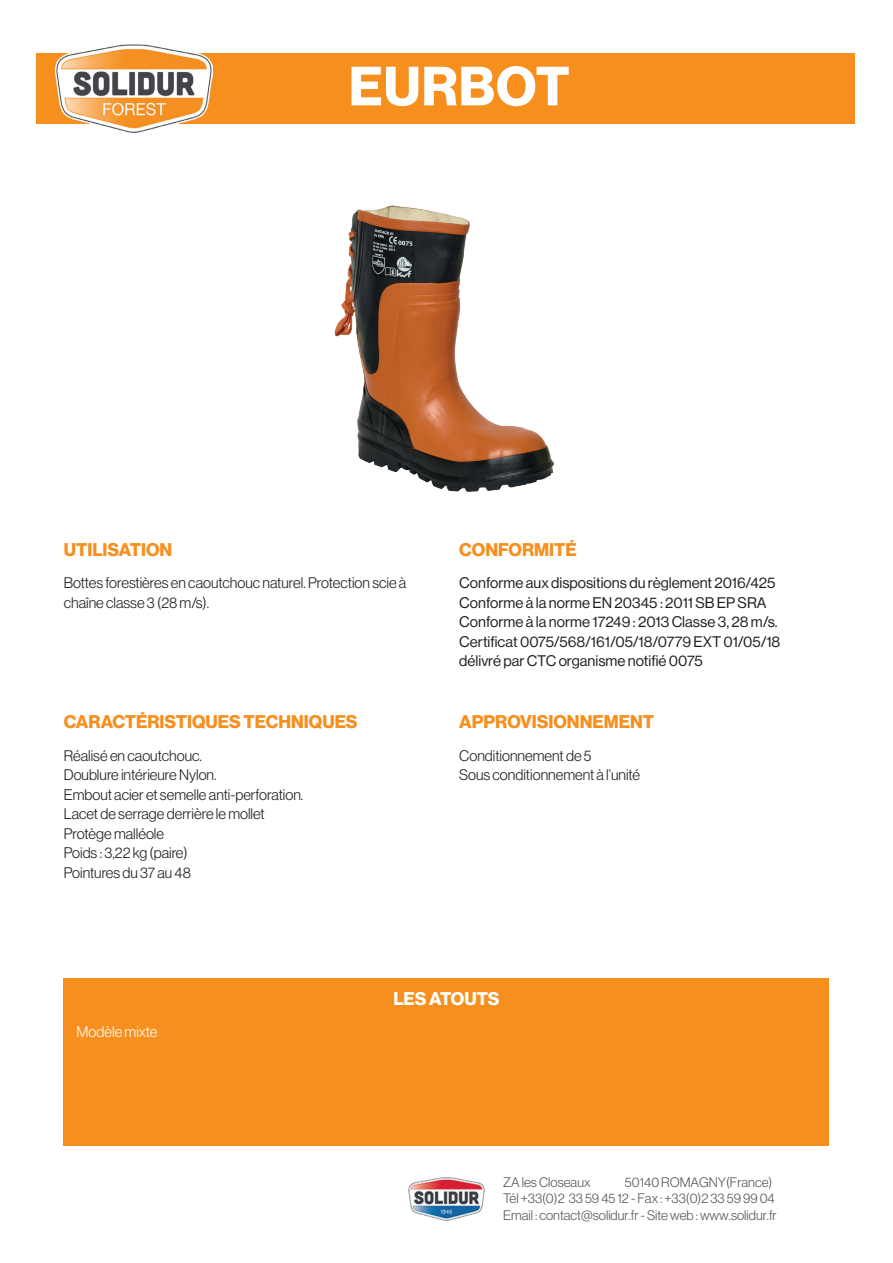
<style>
.page{position:relative;width:893px;height:1263px;background:#fff}
.page>*{position:absolute;margin:0;border:0;box-sizing:border-box;transform-origin:0 0}
.t1{font:54px "N Haas Grotesk DS Pro 75 Bd";letter-spacing:.015em;color:#fff}
.t2{font:18px "N Haas Grotesk DS Pro 75 Bd";color:#f68f1e}
.t3{font:18px "N Haas Grotesk DS Pro 75 Bd";letter-spacing:-.005em;color:#fff}
.t4{font:15px/19.5px "N Haas Grotesk DS Pro 45 Lt";color:#231f20}
.t5{font:15px/19.5px "N Haas Grotesk DS Pro 55 Rg";color:#231f20}
.t6{font:15px "N Haas Grotesk DS Pro 45 Lt";color:#fff}
.t7{font:13.5px/16.6px "N Haas Grotesk DS Pro 45 Lt";color:#57585a}
</style>
<div class="page">
<div style="left:36px;top:53px;width:819px;height:70px;background:#f68f1e"></div>
<img style="left:334px;top:205px;width:220px;height:287px">
<div style="left:64px;top:978px;width:765px;height:168px;background:#f68f1e"></div>
<img style="left:408px;top:1177px;width:77px;height:44px">
<img style="left:55px;top:44px;width:158px;height:89px">
<h1 class="t1" style="left:349px;top:55px;width:222px">EURBOT</h1>
<p class="t2" style="left:64px;top:539px;width:110px">UTILISATION</p>
<p class="t4" style="left:64px;top:573px;width:344px">Bottes forestières en caoutchouc naturel. Protection scie à chaîne classe 3 (28 m/s).</p>
<p class="t2" style="left:64px;top:711px;width:295px">CARACTÉRISTIQUES TECHNIQUES</p>
<p class="t4" style="left:64px;top:745px;width:241px">Réalisé en caoutchouc.<br>Doublure intérieure Nylon.<br>Embout acier et semelle anti-perforation.<br>Lacet de serrage derrière le mollet<br>Protège malléole<br>Poids : 3,22 kg (paire)<br>Pointures du 37 au 48</p>
<p class="t2" style="left:459px;top:539px;width:119px">CONFORMITÉ</p>
<p class="t5" style="left:459px;top:573px;width:323px">Conforme aux dispositions du règlement 2016/425<br>Conforme à la norme EN 20345 : 2011 SB EP SRA Conforme à la norme 17249 : 2013 Classe 3, 28 m/s.<br>Certificat 0075/568/161/05/18/0779 EXT 01/05/18 délivré par CTC organisme notifié 0075</p>
<p class="t2" style="left:459px;top:711px;width:196px">APPROVISIONNEMENT</p>
<p class="t4" style="left:459px;top:745px;width:182px">Conditionnement de 5<br>Sous conditionnement à l’unité</p>
<p class="t6" style="left:77px;top:1023px;width:83px">Modèle mixte</p>
<p class="t3" style="left:393px;top:988px;width:108px">LES ATOUTS</p>
<p class="t7" style="left:503px;top:1173px;width:275px;text-indent:122px">50140 ROMAGNY(France)<br>Tél +33(0)2 33 59 45 12 - Fax : +33(0)2 33 59 99 04<br>Email : contact@solidur.fr - Site web : www.solidur.fr</p>
<p class="t7" style="left:503px;top:1173px;width:89px">ZA les Closeaux</p>
</div>
